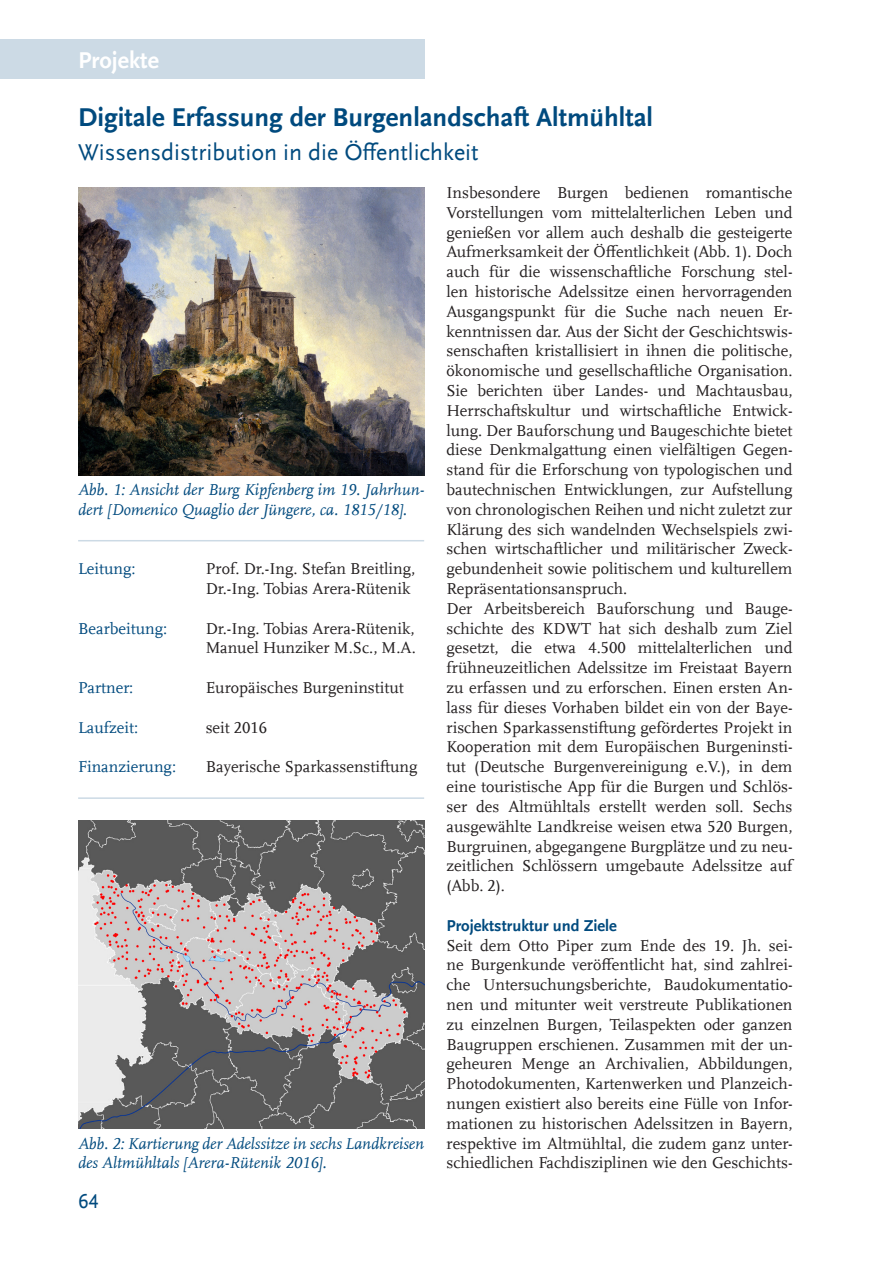
<style>
.page{position:relative;width:893px;height:1263px;background:#fff}
.page>*{position:absolute;margin:0;border:0;box-sizing:border-box;transform-origin:0 0}
.Titel-groß{font:27px "UB Scala Sans Bold 2";color:#004a7e}
.Untertitel{font:24px "UB Scala Sans 2";color:#004a7e}
.t1{font:700 24px "UB Scala Sans";color:#fff}
.t2{font:21px "UB Scala Sans";color:#004a7e}
.Fließtext_ausgewogen{font:16.5px/19.8px "UB Scala";color:#231f20}
.Fließtext_Wortabstan{font:16.5px/19.8px "UB Scala";color:#231f20;text-align:justify}
.t3{font:italic 16.5px/19.8px "UB Scala";color:#004a7e}
.t4{font:16.5px "UB Scala";color:#004a7e}
.Zwischenüberschrift{font:16.5px "UB Scala Sans Bold 2";color:#004a7e}
</style>
<div class="page">
<div style="left:0;top:40px;width:424px;height:39px;background:#ccdae5"></div>
<hr style="left:78px;top:540px;width:346px;height:1px;background:#ccdae5">
<hr style="left:78px;top:797px;width:346px;height:2px;background:#ccdae5">
<img style="left:78px;top:187px;width:346px;height:288px">
<img style="left:78px;top:821px;width:346px;height:308px">
<h2 class="t1" style="left:78px;top:46px;width:82px">Projekte</h2>
<p class="Titel-groß" style="left:78px;top:102px;width:576px">Digitale Erfassung der Burgenlandschaft Altmühltal</p>
<p class="Untertitel" style="left:78px;top:139px;width:402px">Wissensdistribution in die Öffentlichkeit</p>
<p class="t3" style="left:78px;top:480px;width:348px">Abb. 1: Ansicht der Burg Kipfenberg im 19. Jahrhun&shy;dert [Domenico Quaglio der Jüngere, ca. 1815/18].</p>
<p class="t4" style="left:78px;top:559px;width:59px">Leitung:</p>
<p class="Fließtext_ausgewogen" style="left:206px;top:559px;width:211px">Prof. Dr.-Ing. Stefan Breitling,<br>Dr.-Ing. Tobias Arera-Rütenik</p>
<p class="t4" style="left:78px;top:618px;width:91px">Bearbeitung:</p>
<p class="Fließtext_ausgewogen" style="left:206px;top:618px;width:212px">Dr.-Ing. Tobias Arera-Rütenik,<br>Manuel Hunziker M.Sc., M.A.</p>
<p class="t4" style="left:78px;top:678px;width:57px">Partner:</p>
<p class="Fließtext_ausgewogen" style="left:206px;top:678px;width:200px">Europäisches Burgeninstitut</p>
<p class="t4" style="left:78px;top:717px;width:62px">Laufzeit:</p>
<p class="Fließtext_ausgewogen" style="left:206px;top:717px;width:63px">seit 2016</p>
<p class="t4" style="left:78px;top:757px;width:99px">Finanzierung:</p>
<p class="Fließtext_ausgewogen" style="left:206px;top:757px;width:213px">Bayerische Sparkassenstiftung</p>
<p class="t3" style="left:78px;top:1133px;width:348px">Abb. 2: Kartierung der Adelssitze in sechs Landkreisen des Altmühltals [Arera-Rütenik 2016].</p>
<p class="t2" style="left:78px;top:1189px;width:22px">64</p>
<p class="Fließtext_ausgewogen" style="left:446px;top:183px;width:348px;text-align:justify">Insbesondere Burgen bedienen romantische Vorstellungen vom mittelalterlichen Leben und genießen vor allem auch deshalb die gesteigerte Aufmerksamkeit der Öffentlichkeit (Abb. 1). Doch auch für die wissenschaftliche Forschung stel&shy;len historische Adelssitze einen hervorragenden Ausgangspunkt für die Suche nach neuen Er&shy;kenntnissen dar. Aus der Sicht der Geschichtswis&shy;senschaften kristallisiert in ihnen die politische, ökonomische und gesellschaftliche Organisation.<br>Sie berichten über Landes- und Machtausbau, Herrschaftskultur und wirtschaftliche Entwick&shy;lung. Der Bauforschung und Baugeschichte bietet diese Denkmalgattung einen vielfältigen Gegen&shy;stand für die Erforschung von typologischen und bautechnischen Entwicklungen, zur Aufstellung von chronologischen Reihen und nicht zuletzt zur Klärung des sich wandelnden Wechselspiels zwi&shy;schen wirtschaftlicher und militärischer Zweck&shy;gebundenheit sowie politischem und kulturellem Repräsentationsanspruch.</p>
<p class="Fließtext_ausgewogen" style="left:446px;top:598px;width:348px;text-align:justify">Der Arbeitsbereich Bauforschung und Bauge&shy;schichte des KDWT hat sich deshalb zum Ziel gesetzt, die etwa 4.500 mittelalterlichen und frühneuzeitlichen Adelssitze im Freistaat Bayern zu erfassen und zu erforschen. Einen ersten An&shy;lass für dieses Vorhaben bildet ein von der Baye&shy;rischen Sparkassenstiftung gefördertes Projekt in Kooperation mit dem Europäischen Burgeninsti&shy;tut (Deutsche Burgenvereinigung e.V.), in dem eine touristische App für die Burgen und Schlös&shy;ser des Altmühltals erstellt werden soll. Sechs ausgewählte Landkreise weisen etwa 520 Burgen, Burgruinen, abgegangene Burgplätze und zu neu&shy;zeitlichen Schlössern umgebaute Adelssitze auf (Abb. 2).</p>
<p class="Zwischenüberschrift" style="left:446px;top:916px;width:172px">Projektstruktur und Ziele</p>
<p class="Fließtext_Wortabstan" style="left:446px;top:935px;width:348px">Seit dem Otto Piper zum Ende des 19. Jh. sei&shy;ne Burgenkunde veröffentlicht hat, sind zahlrei&shy;che Untersuchungsberichte, Baudokumentatio&shy;nen und mitunter weit verstreute Publikationen zu einzelnen Burgen, Teilaspekten oder ganzen Baugruppen erschienen. Zusammen mit der un&shy;geheuren Menge an Archivalien, Abbildungen, Photodokumenten, Kartenwerken und Planzeich&shy;nungen existiert also bereits eine Fülle von Infor&shy;mationen zu historischen Adelssitzen in Bayern, respektive im Altmühltal, die zudem ganz unter&shy;schiedlichen Fachdisziplinen wie den Geschichts-</p>
</div>
